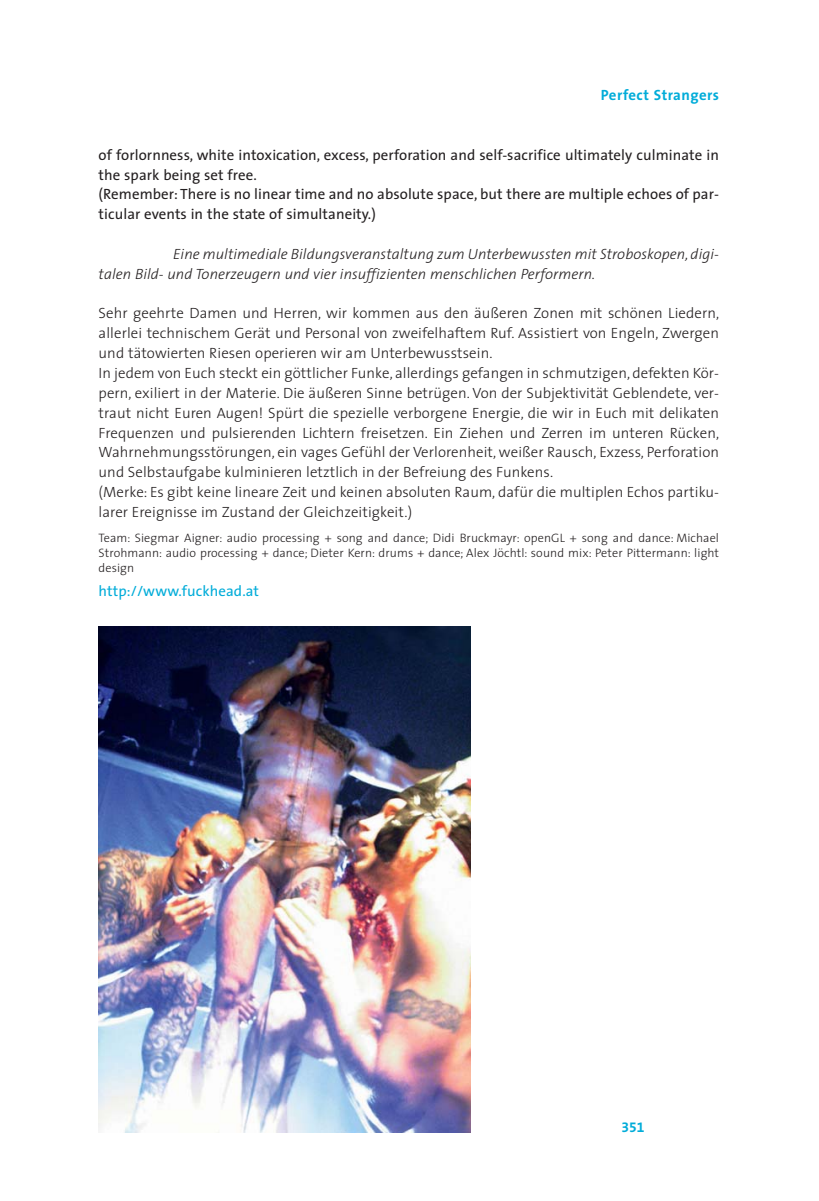
<style>
.page{position:relative;width:819px;height:1201px;background:#fff}
.page>*{position:absolute;margin:0;border:0;box-sizing:border-box;transform-origin:0 0}
.t1{font:300 14.88px/19.8px "The Sans";letter-spacing:.005em;color:#231f20}
.t2{font:14.88px/19.8px "The Sans";letter-spacing:.005em;color:#231f20}
.t3{font:italic 300 14.88px/19.8px "The Sans";letter-spacing:.005em;color:#231f20}
.t4{font:14.88px "The Sans";letter-spacing:.005em;color:#00acd9}
.t5{font:700 14.88px "The Sans";letter-spacing:.03em;color:#00acd9}
.t6{font:14px "The Sans Bold Expert";color:#00acd9}
.t7{font:300 12.25px/14.9px "The Sans";letter-spacing:.005em;color:#231f20;text-align:justify}
</style>
<div class="page">
<img style="left:99px;top:626px;width:372px;height:506px">
<p class="t5" style="left:600px;top:87px;width:120px">Perfect Strangers</p>
<p class="t2" style="left:99px;top:146px;width:622px">of forlornness, white intoxication, excess, perforation and self-sacrifice ultimately culminate in the spark being set free.<br>(Remember: There is no linear time and no absolute space, but there are multiple echoes of par&shy;ticular events in the state of simultaneity.)</p>
<p class="t3" style="left:99px;top:245px;width:622px;text-indent:74px">Eine multimediale Bildungsveranstaltung zum Unterbewussten mit Stroboskopen, digi&shy;talen Bild- und Tonerzeugern und vier insuffizienten menschlichen Performern.</p>
<p class="t1" style="left:99px;top:305px;width:622px">Sehr geehrte Damen und Herren, wir kommen aus den äußeren Zonen mit schönen Liedern, allerlei technischem Gerät und Personal von zweifelhaftem Ruf. Assistiert von Engeln, Zwergen und tätowierten Riesen operieren wir am Unterbewusstsein.<br>In jedem von Euch steckt ein göttlicher Funke, allerdings gefangen in schmutzigen, defekten Kör&shy;pern, exiliert in der Materie. Die äußeren Sinne betrügen. Von der Subjektivität Geblendete, ver&shy;traut nicht Euren Augen! Spürt die spezielle verborgene Energie, die wir in Euch mit delikaten Frequenzen und pulsierenden Lichtern freisetzen. Ein Ziehen und Zerren im unteren Rücken, Wahrnehmungsstörungen, ein vages Gefühl der Verlorenheit, weißer Rausch, Exzess, Perforation und Selbstaufgabe kulminieren letztlich in der Befreiung des Funkens.<br>(Merke: Es gibt keine lineare Zeit und keinen absoluten Raum, dafür die multiplen Echos partiku&shy;larer Ereignisse im Zustand der Gleichzeitigkeit.)</p>
<p class="t7" style="left:99px;top:531px;width:622px">Team: Siegmar Aigner: audio processing + song and dance; Didi Bruckmayr: openGL + song and dance: Michael Strohmann: audio processing + dance; Dieter Kern: drums + dance; Alex Jöchtl: sound mix: Peter Pittermann: light design</p>
<p class="t4" style="left:99px;top:585px;width:162px">http://www.fuckhead.at</p>
<p class="t6" style="left:621px;top:1119px;width:25px">351</p>
</div>
